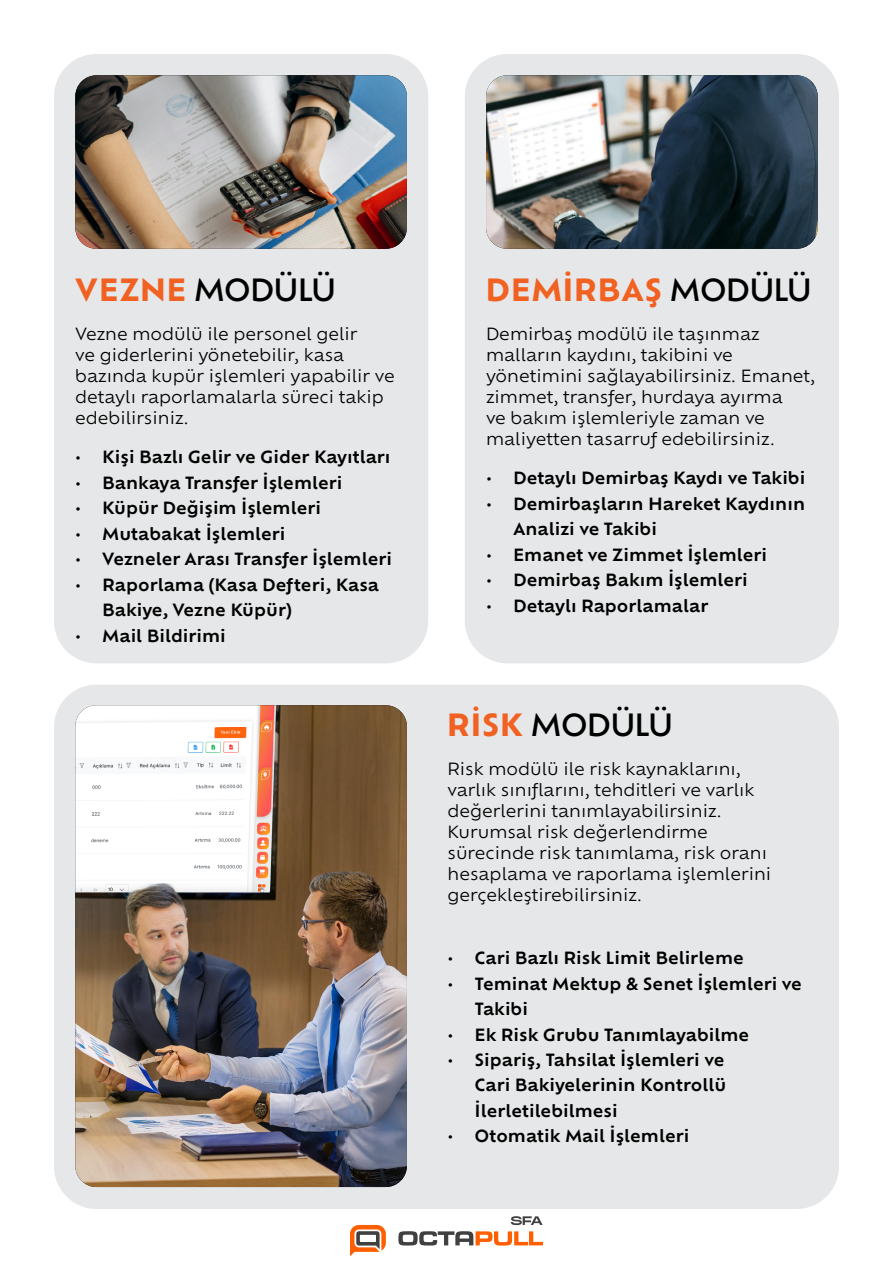
<style>
.page{position:relative;width:893px;height:1263px;background:#fff}
.page>*{position:absolute;margin:0;border:0;box-sizing:border-box;transform-origin:0 0}
.t1{font:500 30px "Ofelia Display";letter-spacing:.01em;color:#000}
.t2{font:700 30px "Ofelia Display";letter-spacing:.05em;color:#f16122}
.t3{font:16.5px/21px "Ofelia Text";color:#000}
.t4{font:600 16.5px/25.5px "Ofelia Text";color:#000}
.s1{font-weight:700;color:#f16122}
.s2{font-weight:500;color:#000}
</style>
<div class="page">
<svg style="left:398px;top:1231px;width:145px;height:14px"></svg>
<svg style="left:350px;top:1225px;width:36px;height:31px"></svg>
<svg style="left:511px;top:1216px;width:32px;height:9px"></svg>
<div style="left:54px;top:685px;width:785px;height:524px;background:#e6e7e8;border-radius:43px"></div>
<img style="left:75px;top:705px;width:332px;height:482px">
<div style="left:54px;top:54px;width:374px;height:609px;background:#e6e7e8;border-radius:43px"></div>
<div style="left:465px;top:54px;width:374px;height:609px;background:#e6e7e8;border-radius:43px"></div>
<img style="left:75px;top:75px;width:332px;height:174px">
<img style="left:486px;top:75px;width:332px;height:174px">
<h1 class="t1" style="left:75px;top:268px;width:262px"><span class="s1">VEZNE</span> MODÜLÜ</h1>
<h1 class="t2" style="left:486px;top:268px;width:327px">DEMİRBAŞ <span class="s2">MODÜLÜ</span></h1>
<p class="t3" style="left:75px;top:322px;width:321px">Vezne modülü ile personel gelir<br>ve giderlerini yönetebilir, kasa bazında kupür işlemleri yapabilir ve detaylı raporlamalarla süreci takip edebilirsiniz.</p>
<p class="t3" style="left:486px;top:322px;width:331px">Demirbaş modülü ile taşınmaz malların kaydını, takibini ve yönetimini sağlayabilirsiniz. Emanet, zimmet, transfer, hurdaya ayırma<br>ve bakım işlemleriyle zaman ve maliyetten tasarruf edebilirsiniz.</p>
<p class="t4" style="left:75px;top:443px;width:317px">• Kişi Bazlı Gelir ve Gider Kayıtları</p>
<p class="t4" style="left:75px;top:468px;width:269px">• Bankaya Transfer İşlemleri</p>
<p class="t4" style="left:75px;top:494px;width:247px">• Küpür Değişim İşlemleri</p>
<p class="t4" style="left:75px;top:519px;width:212px">• Mutabakat İşlemleri</p>
<p class="t4" style="left:75px;top:545px;width:318px">• Vezneler Arası Transfer İşlemleri</p>
<p class="t4" style="left:102px;top:570px;width:278px;text-indent:-27px">• Raporlama (Kasa Defteri, Kasa<br>Bakiye, Vezne Küpür)</p>
<p class="t4" style="left:75px;top:621px;width:152px">• Mail Bildirimi</p>
<p class="t4" style="left:486px;top:464px;width:321px">• Detaylı Demirbaş Kaydı ve Takibi</p>
<p class="t4" style="left:513px;top:490px;width:294px;text-indent:-27px">• Demirbaşların Hareket Kaydının<br>Analizi ve Takibi</p>
<p class="t4" style="left:486px;top:541px;width:283px">• Emanet ve Zimmet İşlemleri</p>
<p class="t4" style="left:486px;top:566px;width:263px">• Demirbaş Bakım İşlemleri</p>
<p class="t4" style="left:486px;top:592px;width:224px">• Detaylı Raporlamalar</p>
<h1 class="t1" style="left:447px;top:703px;width:226px"><span class="s1">RİSK</span> MODÜLÜ</h1>
<p class="t3" style="left:447px;top:757px;width:325px">Risk modülü ile risk kaynaklarını, varlık sınıflarını, tehditleri ve varlık değerlerini tanımlayabilirsiniz.<br>Kurumsal risk değerlendirme sürecinde risk tanımlama, risk oranı hesaplama ve raporlama işlemlerini gerçekleştirebilirsiniz.</p>
<p class="t4" style="left:447px;top:944px;width:298px">• Cari Bazlı Risk Limit Belirleme</p>
<p class="t4" style="left:474px;top:969px;width:329px;text-indent:-27px">• Teminat Mektup &amp; Senet İşlemleri ve<br>Takibi</p>
<p class="t4" style="left:447px;top:1020px;width:303px">• Ek Risk Grubu Tanımlayabilme</p>
<p class="t4" style="left:474px;top:1046px;width:253px;text-align:justify;text-indent:-27px">• Sipariş, Tahsilat İşlemleri ve Cari Bakiyelerinin Kontrollü İlerletilebilmesi</p>
<p class="t4" style="left:447px;top:1122px;width:243px">• Otomatik Mail İşlemleri</p>
</div>
